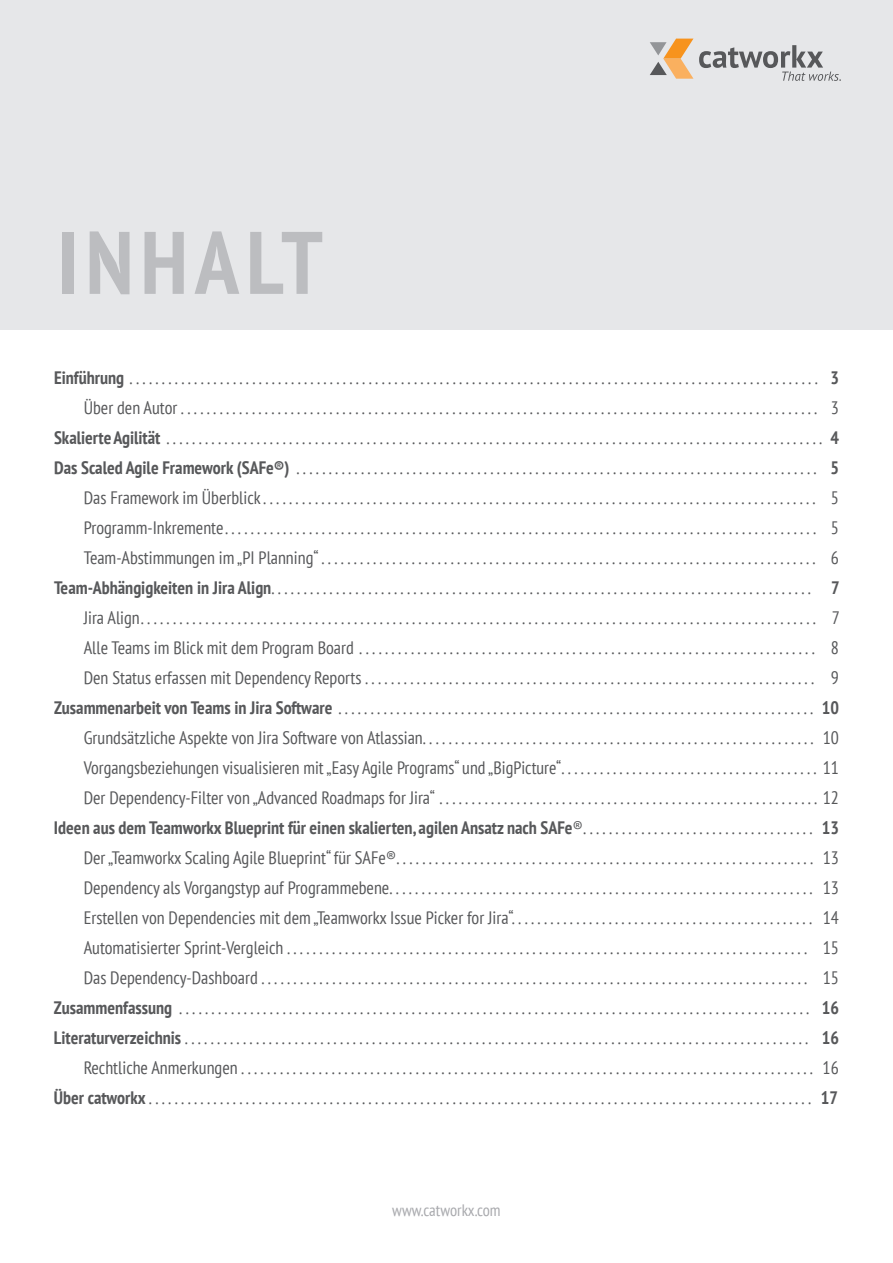
<style>
.page{position:relative;width:893px;height:1263px;background:#fff}
.page>*{position:absolute;margin:0;border:0;box-sizing:border-box;transform-origin:0 0}
.t1{font:700 condensed 88.5px "PT Sans";letter-spacing:.08em;color:#bcbdc0}
.t2{font:condensed 18px/30px "PT Sans";color:#57585a;text-align:right}
.t3{font:condensed 16.5px "PT Sans";color:#a8a9ad}
.s1{font-weight:700}
</style>
<div class="page">
<div style="left:0;top:0;width:893px;height:330px;background:#e6e7e9"></div>
<svg style="left:650px;top:39px;width:43px;height:40px"></svg>
<svg style="left:699px;top:45px;width:142px;height:36px"></svg>
<h1 class="t1" style="left:58px;top:204px;width:267px">INHALT</h1>
<p class="t2" style="left:54px;top:362px;width:787px"><span class="s1">Einführung</span> ........................................................................................................... <span class="s1">3<br></span>Über den Autor ................................................................................................... 3<br><span class="s1">Skalierte Agilität</span> ...................................................................................................... <span class="s1">4<br>Das Scaled Agile Framework (SAFe®)</span> ................................................................................. <span class="s1">5<br></span>Das Framework im Überblick ...................................................................................... 5<br>Programm-Inkremente ............................................................................................ 5<br>Team-Abstimmungen im „PI Planning“ ............................................................................. 6<br><span class="s1">Team-Abhängigkeiten in Jira Align</span>.................................................................................... <span class="s1">7<br></span>Jira Align ......................................................................................................... 7<br>Alle Teams im Blick mit dem Program Board ....................................................................... 8<br>Den Status erfassen mit Dependency Reports ...................................................................... 9<br><span class="s1">Zusammenarbeit von Teams in Jira Software</span> .......................................................................... <span class="s1">10<br></span>Grundsätzliche Aspekte von Jira Software von Atlassian............................................................. 10<br>Vorgangsbeziehungen visualisieren mit „Easy Agile Programs“ und „BigPicture“. . . . . . . . . . . . . . . . . . . . . . . . . . . . . . . . . . . . . . . . 11<br>Der Dependency-Filter von „Advanced Roadmaps for Jira“ ........................................................... 12<br><span class="s1">Ideen aus dem Teamworkx Blueprint für einen skalierten, agilen Ansatz nach SAFe</span>®. . . . . . . . . . . . . . . . . . . . . . . . . . . . . . . . . . . . <span class="s1">13<br></span>Der „Teamworkx Scaling Agile Blueprint“ für SAFe®................................................................. 13<br>Dependency als Vorgangstyp auf Programmebene.................................................................. 13<br>Erstellen von Dependencies mit dem „Teamworkx Issue Picker for Jira“. . . . . . . . . . . . . . . . . . . . . . . . . . . . . . . . . . . . . . . . . . . . . . . 14<br>Automatisierter Sprint-Vergleich ................................................................................. 15<br>Das Dependency-Dashboard ..................................................................................... 15<br><span class="s1">Zusammenfassung</span> .................................................................................................. <span class="s1">16<br>Literaturverzeichnis</span> ................................................................................................. <span class="s1">16<br></span>Rechtliche Anmerkungen ......................................................................................... 16<br><span class="s1">Über catworkx</span> ....................................................................................................... <span class="s1">17</span></p>
<p class="t3" style="left:392px;top:1199px;width:110px">www.catworkx.com</p>
</div>
